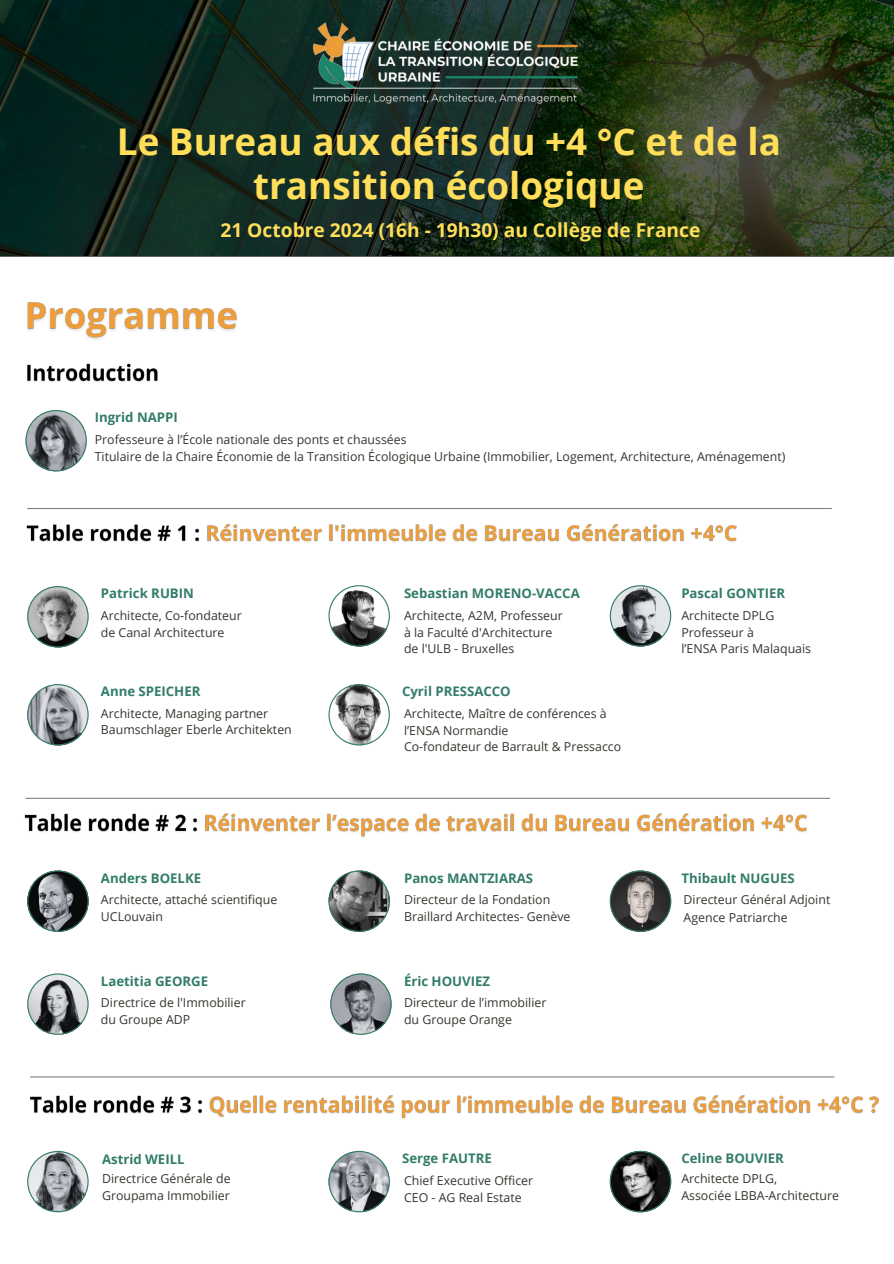
<style>
.page{position:relative;width:894px;height:1264px;background:#fff}
.page>*{position:absolute;margin:0;border:0;box-sizing:border-box;transform-origin:0 0}
.t1{font:700 36.75px/43.8px "Open Sans";color:#ffde59;text-align:center}
.t2{font:700 19.2px "Open Sans";color:#ffde59}
.t3{font:700 13.2px "Open Sans";color:#327c69}
.t4{font:12.3px/16.5px "Open Sans";color:#37342e}
</style>
<div class="page">
<svg style="left:25px;top:410px;width:62px;height:61px"></svg>
<img style="left:26px;top:524px;width:711px;height:18px">
<svg style="left:27px;top:684px;width:62px;height:61px"></svg>
<hr style="left:27px;top:508px;width:804px;height:1px;background:#828282">
<svg style="left:27px;top:586px;width:62px;height:61px"></svg>
<svg style="left:328px;top:684px;width:62px;height:61px"></svg>
<svg style="left:609px;top:585px;width:62px;height:61px"></svg>
<svg style="left:328px;top:585px;width:62px;height:61px"></svg>
<img style="left:27px;top:363px;width:131px;height:19px">
<img style="left:24px;top:813px;width:783px;height:25px">
<hr style="left:25px;top:797px;width:804px;height:1px;background:#828282">
<svg style="left:27px;top:870px;width:62px;height:61px"></svg>
<svg style="left:330px;top:973px;width:61px;height:61px"></svg>
<svg style="left:609px;top:870px;width:62px;height:61px"></svg>
<svg style="left:328px;top:870px;width:62px;height:61px"></svg>
<svg style="left:27px;top:973px;width:62px;height:61px"></svg>
<img style="left:29px;top:1095px;width:850px;height:24px">
<hr style="left:30px;top:1076px;width:804px;height:1px;background:#828282">
<svg style="left:328px;top:1150px;width:62px;height:62px"></svg>
<svg style="left:27px;top:1150px;width:62px;height:62px"></svg>
<svg style="left:609px;top:1150px;width:62px;height:62px"></svg>
<img style="left:27px;top:302px;width:210px;height:38px">
<svg style="left:0;top:0;width:893px;height:256px;background:#1d3120"></svg>
<img style="left:288px;top:7px;width:317px;height:112px">
<p class="t1" style="left:117px;top:119px;width:665px">Le Bureau aux défis du +4 °C et de la transition écologique</p>
<p class="t2" style="left:220px;top:217px;width:481px">21 Octobre 2024 (16h - 19h30) au Collège de France</p>
<h3 class="t3" style="left:95px;top:408px;width:84px">Ingrid NAPPI</h3>
<p class="t4" style="left:95px;top:431px;width:313px">Professeure à l’École nationale des ponts et chaussées</p>
<p class="t4" style="left:95px;top:448px;width:692px">Titulaire de la Chaire Économie de la Transition Écologique Urbaine (Immobilier, Logement, Architecture, Aménagement)</p>
<p class="t3" style="left:101px;top:584px;width:94px">Patrick RUBIN</p>
<p class="t4" style="left:101px;top:607px;width:142px">Architecte, Co-fondateur</p>
<h3 class="t4" style="left:101px;top:623px;width:125px">de Canal Architecture</h3>
<h1 class="t3" style="left:101px;top:682px;width:101px">Anne SPEICHER</h1>
<h2 class="t4" style="left:101px;top:705px;width:169px">Architecte, Managing partner</h2>
<p class="t4" style="left:101px;top:721px;width:192px">Baumschlager Eberle Architekten</p>
<h3 class="t3" style="left:101px;top:868px;width:102px">Anders BOELKE</h3>
<p class="t4" style="left:101px;top:891px;width:178px">Architecte, attaché scientifique<br>UCLouvain</p>
<p class="t3" style="left:101px;top:971px;width:109px">Laetitia GEORGE</p>
<h3 class="t4" style="left:101px;top:994px;width:146px">Directrice de l'Immobilier du Groupe ADP</h3>
<h3 class="t3" style="left:102px;top:1149px;width:84px">Astrid WEILL</h3>
<p class="t4" style="left:102px;top:1170px;width:130px">Directrice Générale de</p>
<p class="t4" style="left:102px;top:1186px;width:129px">Groupama Immobilier</p>
<p class="t3" style="left:404px;top:584px;width:177px">Sebastian MORENO-VACCA</p>
<p class="t4" style="left:404px;top:607px;width:160px">Architecte, A2M, Professeur</p>
<p class="t4" style="left:404px;top:623px;width:150px">à la Faculté d'Architecture</p>
<p class="t4" style="left:404px;top:640px;width:112px">de l'ULB - Bruxelles</p>
<p class="t3" style="left:402px;top:682px;width:110px">Cyril PRESSACCO</p>
<p class="t4" style="left:404px;top:705px;width:204px">Architecte, Maître de conférences à l’ENSA Normandie</p>
<p class="t4" style="left:404px;top:738px;width:219px">Co-fondateur de Barrault &amp; Pressacco</p>
<p class="t3" style="left:404px;top:868px;width:130px">Panos MANTZIARAS</p>
<p class="t4" style="left:404px;top:891px;width:148px">Directeur de la Fondation</p>
<h3 class="t4" style="left:404px;top:907px;width:168px">Braillard Architectes- Genève</h3>
<h3 class="t3" style="left:404px;top:971px;width:88px">Éric HOUVIEZ</h3>
<p class="t4" style="left:404px;top:994px;width:144px;line-height:17.1px">Directeur de l’immobilier du Groupe Orange</p>
<p class="t3" style="left:402px;top:1149px;width:91px">Serge FAUTRE</p>
<h3 class="t4" style="left:404px;top:1172px;width:131px">Chief Executive Officer</h3>
<p class="t4" style="left:404px;top:1188px;width:119px">CEO - AG Real Estate</p>
<h3 class="t3" style="left:681px;top:584px;width:105px">Pascal GONTIER</h3>
<p class="t4" style="left:681px;top:607px;width:94px">Architecte DPLG</p>
<p class="t4" style="left:681px;top:623px;width:74px">Professeur à</p>
<p class="t4" style="left:681px;top:640px;width:131px">l’ENSA Paris Malaquais</p>
<p class="t3" style="left:681px;top:868px;width:115px">Thibault NUGUES</p>
<h3 class="t4" style="left:683px;top:891px;width:148px;line-height:17.1px">Directeur Général Adjoint<br>Agence Patriarche</h3>
<h3 class="t3" style="left:681px;top:1149px;width:104px">Celine BOUVIER</h3>
<p class="t4" style="left:681px;top:1170px;width:97px">Architecte DPLG,</p>
<p class="t4" style="left:681px;top:1186px;width:159px">Associée LBBA-Architecture</p>
</div>
